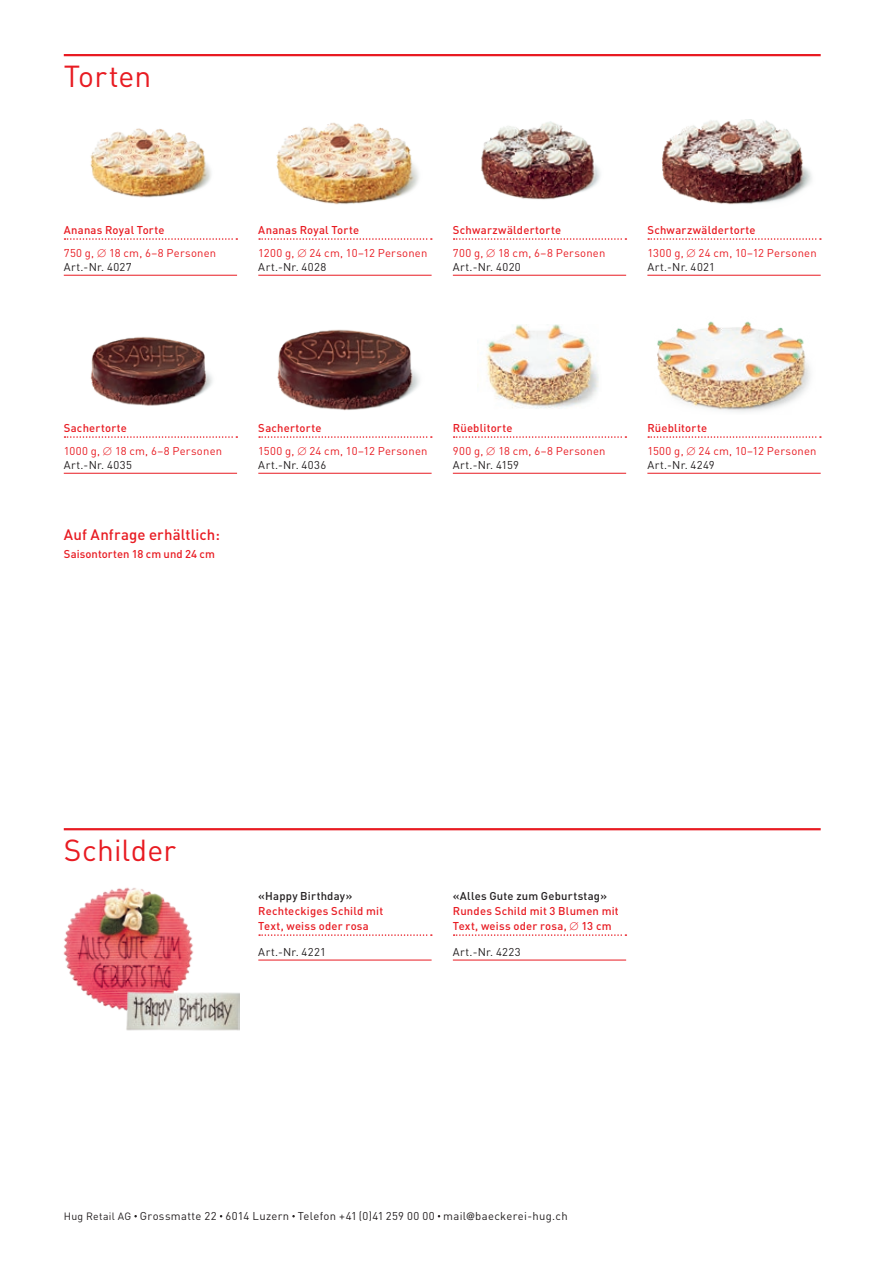
<style>
.page{position:relative;width:893px;height:1263px;background:#fff}
.page>*{position:absolute;margin:0;border:0;box-sizing:border-box;transform-origin:0 0}
.t1{font:30px "DINOT";letter-spacing:.005em;color:#e81b22}
.t2{font:500 15px "DINOT";letter-spacing:.005em;color:#e81b22}
.t3{font:11.25px/22.5px "DINOT";letter-spacing:.02em;color:#e81b22}
.t4{font:11.25px "DINOT";letter-spacing:.03em;color:#231f20}
.t5{font:500 11.25px/15px "DINOT";letter-spacing:.02em;color:#e81b22}
.t6{font:500 11.25px "DINOT";letter-spacing:.02em;color:#231f20}
.s1{font-weight:500}
.s2{font-size:10.5px}
.s3{font-family:"Corporate S";font-weight:600}
</style>
<div class="page">
<hr style="left:64px;top:54px;width:757px;height:2px;background:#e81b22">
<img style="left:90px;top:128px;width:121px;height:70px">
<svg style="left:65px;top:238px;width:172px;height:2px"></svg>
<hr style="left:64px;top:275px;width:173px;height:1px;background:#e81b22">
<img style="left:276px;top:122px;width:143px;height:83px">
<svg style="left:259px;top:238px;width:173px;height:2px"></svg>
<hr style="left:258px;top:275px;width:174px;height:1px;background:#e81b22">
<img style="left:481px;top:121px;width:119px;height:79px">
<svg style="left:454px;top:238px;width:172px;height:2px"></svg>
<hr style="left:453px;top:275px;width:173px;height:1px;background:#e81b22">
<img style="left:661px;top:119px;width:151px;height:86px">
<svg style="left:648px;top:238px;width:173px;height:2px"></svg>
<hr style="left:647px;top:275px;width:174px;height:1px;background:#e81b22">
<img style="left:90px;top:337px;width:123px;height:69px">
<svg style="left:65px;top:436px;width:172px;height:2px"></svg>
<hr style="left:64px;top:473px;width:173px;height:1px;background:#e81b22">
<img style="left:277px;top:329px;width:143px;height:82px">
<svg style="left:259px;top:436px;width:173px;height:2px"></svg>
<hr style="left:258px;top:473px;width:174px;height:1px;background:#e81b22">
<img style="left:486px;top:324px;width:113px;height:85px">
<svg style="left:454px;top:436px;width:172px;height:2px"></svg>
<hr style="left:453px;top:473px;width:173px;height:1px;background:#e81b22">
<img style="left:657px;top:321px;width:154px;height:91px">
<svg style="left:648px;top:436px;width:173px;height:2px"></svg>
<hr style="left:647px;top:473px;width:174px;height:1px;background:#e81b22">
<hr style="left:64px;top:828px;width:757px;height:2px;background:#e81b22">
<svg style="left:259px;top:934px;width:173px;height:2px"></svg>
<hr style="left:258px;top:960px;width:174px;height:1px;background:#e81b22">
<svg style="left:454px;top:934px;width:172px;height:2px"></svg>
<hr style="left:453px;top:960px;width:173px;height:1px;background:#e81b22">
<img style="left:63px;top:887px;width:131px;height:123px">
<img style="left:124px;top:991px;width:116px;height:40px">
<h1 class="t1" style="left:64px;top:55px;width:89px">Torten</h1>
<p class="t3" style="left:64px;top:218px;width:154px"><span class="s1">Ananas Royal Torte<br></span>750 g, ∅ 18 cm, 6–8 Personen</p>
<p class="t4" style="left:64px;top:259px;width:69px">Art.-Nr. 4027</p>
<p class="t3" style="left:258px;top:218px;width:171px"><span class="s1">Ananas Royal Torte<br></span>1200 g, ∅ 24 cm, 10–12 Personen</p>
<p class="t4" style="left:258px;top:259px;width:69px">Art.-Nr. 4028</p>
<p class="t3" style="left:453px;top:218px;width:154px"><span class="s1">Schwarzwäldertorte<br></span>700 g, ∅ 18 cm, 6–8 Personen</p>
<p class="t4" style="left:453px;top:259px;width:69px">Art.-Nr. 4020</p>
<p class="t3" style="left:647px;top:218px;width:171px"><span class="s1">Schwarzwäldertorte<br></span>1300 g, ∅ 24 cm, 10–12 Personen</p>
<p class="t4" style="left:647px;top:259px;width:69px">Art.-Nr. 4021</p>
<p class="t3" style="left:64px;top:416px;width:160px"><span class="s1">Sachertorte<br></span>1000 g, ∅ 18 cm, 6–8 Personen</p>
<p class="t4" style="left:64px;top:457px;width:70px">Art.-Nr. 4035</p>
<h2 class="t2" style="left:64px;top:524px;width:158px">Auf Anfrage erhältlich:</h2>
<p class="t5" style="left:64px;top:546px;width:153px">Saisontorten 18 cm und 24 cm</p>
<p class="t3" style="left:258px;top:416px;width:171px"><span class="s1">Sachertorte<br></span>1500 g, ∅ 24 cm, 10–12 Personen</p>
<p class="t4" style="left:258px;top:457px;width:70px">Art.-Nr. 4036</p>
<p class="t3" style="left:453px;top:416px;width:154px"><span class="s1">Rüeblitorte<br></span>900 g, ∅ 18 cm, 6–8 Personen</p>
<p class="t4" style="left:453px;top:457px;width:68px">Art.-Nr. 4159</p>
<p class="t3" style="left:647px;top:416px;width:171px"><span class="s1">Rüeblitorte<br></span>1500 g, ∅ 24 cm, 10–12 Personen</p>
<p class="t4" style="left:647px;top:457px;width:69px">Art.-Nr. 4249</p>
<h1 class="t1" style="left:64px;top:829px;width:114px">Schilder</h1>
<p class="t6" style="left:258px;top:888px;width:96px">«Happy Birthday»</p>
<p class="t5" style="left:258px;top:903px;width:126px">Rechteckiges Schild mit<br>Text, weiss oder rosa</p>
<p class="t4" style="left:258px;top:944px;width:69px">Art.-Nr. 4221</p>
<p class="t6" style="left:453px;top:888px;width:156px">«Alles Gute zum Geburtstag»</p>
<p class="t5" style="left:453px;top:903px;width:167px">Rundes Schild mit 3 Blumen mit<br>Text, weiss oder rosa, ∅ 13 cm</p>
<p class="t4" style="left:453px;top:944px;width:69px">Art.-Nr. 4223</p>
<p class="t4" style="left:64px;top:1209px;width:505px"><span class="s2">Hug Retail AG</span> Grossmatte 22 6014 Luzern Telefon +41 (0)41 259 00 00 mail<span class="s3">@</span>baeckerei-hug.ch</p>
</div>
